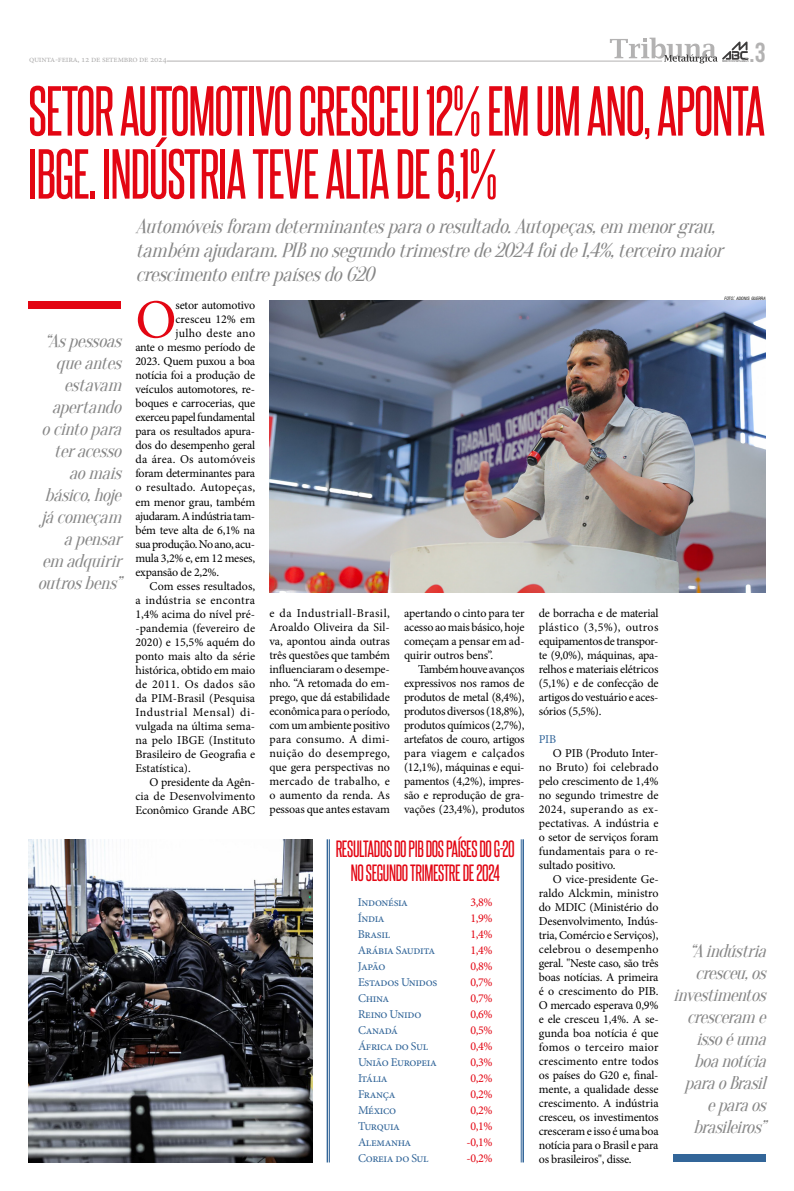
<style>
.page{position:relative;width:794px;height:1191px;background:#fff}
.page>*{position:absolute;margin:0;border:0;box-sizing:border-box;transform-origin:0 0}
.t1{font:60px/63px "Steelfish Rg";letter-spacing:-.02em;color:#e30613}
.t2{font:55.1px "Minion Pro";color:#e30613}
.t3{font:27.5px "Bebas Neue";color:#b3b2b2}
.t4{font:italic 20px/24px "Oranienbaum";color:#878787}
.t5{font:20px/24px "Steelfish Rg";letter-spacing:-.02em;color:#e30613;text-align:center}
.t6{font:italic 18px/22px "Oranienbaum";color:#878787;text-align:right}
.t7{font:12px/14px "Minion Pro";letter-spacing:-.01em;color:#000;text-align:justify}
.t8{font:12px "Minion Pro";letter-spacing:-.03em;color:#369}
.t9{font:12px "Minion Pro";color:#e30613}
.t10{font:9px "Minion Pro";letter-spacing:-.03em;color:#b3b2b2}
.t11{font:italic condensed 4.4px "Swiss 721 BT";color:#000}
.s1{font-size:6.2px}
</style>
<div class="page">
<hr style="left:167px;top:61px;width:495px;height:1px;background:#b3b2b2">
<svg style="left:610px;top:38px;width:138px;height:25px"></svg>
<div style="left:28px;top:301px;width:93px;height:8px;background:#e30613"></div>
<div style="left:673px;top:1154px;width:92px;height:8px;background:#369"></div>
<img style="left:269px;top:301px;width:496px;height:291px">
<img style="left:28px;top:839px;width:285px;height:323px">
<hr style="left:522px;top:839px;width:2px;height:323px;background:#369">
<hr style="left:521px;top:839px;width:1px;height:323px;background:#369">
<hr style="left:327px;top:839px;width:1px;height:323px;background:#369">
<hr style="left:329px;top:839px;width:1px;height:323px;background:#369">
<p class="t10" style="left:29px;top:53px;width:139px">quinta-feira, 12 de setembro de 2024</p>
<h3 class="t3" style="left:749px;top:37px;width:18px">.3</h3>
<h1 class="t1" style="left:28px;top:75px;width:738px">SETOR AUTOMOTIVO CRESCEU 12% EM UM ANO, APONTA<br>IBGE. INDÚSTRIA TEVE ALTA DE 6,1%</h1>
<h3 class="t4" style="left:135px;top:215px;width:595px">Automóveisforam determinantesparaoresultado.Autopeças,em menorgrau, também ajudaram.PIBnosegundotrimestrede2024foide1,4%,terceiromaior crescimentoentrepaísesdoG20</h3>
<h3 class="t6" style="left:37px;top:330px;width:91px">“Aspessoas queantes estavam apertando ocintopara teracesso aomais básico,hoj e jácomeçam apensar em adquirir outrosbens”</h3>
<h2 class="t2" style="left:135px;top:283px;width:43px">O</h2>
<p class="t7" style="left:175px;top:298px;width:81px">setor automotivo</p>
<p class="t7" style="left:175px;top:312px;width:81px">cresceu 12% em</p>
<p class="t7" style="left:175px;top:326px;width:81px">julho deste ano</p>
<p class="t7" style="left:135px;top:340px;width:121px">ante o mesmo período de</p>
<p class="t7" style="left:135px;top:355px;width:121px">2023. Quem puxou a boa</p>
<p class="t7" style="left:135px;top:369px;width:121px">notícia foi a produção de</p>
<p class="t7" style="left:135px;top:383px;width:121px">veículos automotores, re-</p>
<p class="t7" style="left:135px;top:397px;width:121px">boques e carrocerias, que</p>
<p class="t7" style="left:135px;top:411px;width:121px">exerceu papel fundamental</p>
<p class="t7" style="left:135px;top:425px;width:121px">para os resultados apura-</p>
<p class="t7" style="left:135px;top:439px;width:121px">dos do desempenho geral</p>
<p class="t7" style="left:135px;top:453px;width:121px">da área. Os automóveis</p>
<p class="t7" style="left:135px;top:467px;width:121px">foram determinantes para</p>
<p class="t7" style="left:135px;top:481px;width:121px">o resultado. Autopeças,</p>
<p class="t7" style="left:135px;top:495px;width:121px">em menor grau, também</p>
<p class="t7" style="left:135px;top:509px;width:121px">ajudaram. A indústria tam-</p>
<p class="t7" style="left:135px;top:523px;width:121px">bém teve alta de 6,1% na</p>
<p class="t7" style="left:135px;top:537px;width:121px">sua produção. No ano, acu-</p>
<p class="t7" style="left:135px;top:551px;width:121px">mula 3,2% e, em 12 meses,</p>
<p class="t7" style="left:135px;top:565px;width:85px">expansão de 2,2%.</p>
<p class="t7" style="left:150px;top:579px;width:107px">Com esses resultados,</p>
<p class="t7" style="left:135px;top:593px;width:121px">a indústria se encontra</p>
<p class="t7" style="left:135px;top:607px;width:121px">1,4% acima do nível pré-</p>
<p class="t7" style="left:135px;top:621px;width:121px">-pandemia (fevereiro de</p>
<p class="t7" style="left:135px;top:635px;width:121px">2020) e 15,5% aquém do</p>
<p class="t7" style="left:135px;top:649px;width:121px">ponto mais alto da série</p>
<p class="t7" style="left:135px;top:663px;width:121px">histórica, obtido em maio</p>
<p class="t7" style="left:135px;top:677px;width:121px">de 2011. Os dados são</p>
<p class="t7" style="left:135px;top:691px;width:121px">da PIM-Brasil (Pesquisa</p>
<p class="t7" style="left:135px;top:705px;width:121px">Industrial Mensal) di-</p>
<p class="t7" style="left:135px;top:719px;width:121px">vulgada na última sema-</p>
<p class="t7" style="left:135px;top:733px;width:121px">na pelo IBGE (Instituto</p>
<p class="t7" style="left:135px;top:747px;width:121px">Brasileiro de Geografia e</p>
<p class="t7" style="left:135px;top:761px;width:57px">Estatística).</p>
<p class="t7" style="left:150px;top:775px;width:107px">O presidente da Agên-</p>
<p class="t7" style="left:135px;top:789px;width:121px">cia de Desenvolvimento</p>
<p class="t7" style="left:135px;top:803px;width:121px">Econômico Grande ABC</p>
<p class="t7" style="left:269px;top:606px;width:122px">e da Industriall-Brasil, Aroaldo Oliveira da Sil&shy;va, apontou ainda outras três questões que também influenciaram o desempe&shy;nho. “A retomada do em&shy;prego, que dá estabilidade econômica para o período, com um ambiente positivo para consumo. A dimi&shy;nuição do desemprego, que gera perspectivas no mercado de trabalho, e o aumento da renda. As pessoas que antes estavam</p>
<p class="t7" style="left:404px;top:606px;width:122px">apertando o cinto para ter acesso ao mais básico, hoje começam a pensar em ad&shy;quirir outros bens”.</p>
<p class="t7" style="left:404px;top:662px;width:122px;text-indent:14px">Também houve avanços expressivos nos ramos de produtos de metal (8,4%), produtos diversos (18,8%), produtos químicos (2,7%), artefatos de couro, artigos para viagem e calçados (12,1%), máquinas e equi&shy;pamentos (4,2%), impres&shy;são e reprodução de gra&shy;vações (23,4%), produtos</p>
<h3 class="t5" style="left:336px;top:835px;width:181px">RESULTADOS DO PIB DOS PAÍSES DO G-20<br>NO SEGUNDO TRIMESTRE DE 2024</h3>
<p class="t8" style="left:358px;top:894px;width:52px">Indonésia</p>
<p class="t9" style="left:470px;top:894px;width:24px">3,8%</p>
<p class="t8" style="left:358px;top:910px;width:28px">Índia</p>
<p class="t9" style="left:470px;top:910px;width:24px">1,9%</p>
<p class="t8" style="left:358px;top:926px;width:34px">Brasil</p>
<p class="t9" style="left:470px;top:926px;width:24px">1,4%</p>
<p class="t8" style="left:358px;top:942px;width:79px">Arábia Saudita</p>
<p class="t9" style="left:470px;top:942px;width:24px">1,4%</p>
<p class="t8" style="left:358px;top:958px;width:29px">Japão</p>
<p class="t9" style="left:470px;top:958px;width:24px">0,8%</p>
<p class="t8" style="left:358px;top:974px;width:81px">Estados Unidos</p>
<p class="t9" style="left:470px;top:974px;width:24px">0,7%</p>
<p class="t8" style="left:358px;top:990px;width:33px">China</p>
<p class="t9" style="left:470px;top:990px;width:24px">0,7%</p>
<p class="t8" style="left:358px;top:1006px;width:65px">Reino Unido</p>
<p class="t9" style="left:470px;top:1006px;width:24px">0,6%</p>
<p class="t8" style="left:358px;top:1022px;width:42px">Canadá</p>
<p class="t9" style="left:470px;top:1022px;width:24px">0,5%</p>
<p class="t8" style="left:358px;top:1038px;width:72px">África do Sul</p>
<p class="t9" style="left:470px;top:1038px;width:24px">0,4%</p>
<p class="t8" style="left:358px;top:1054px;width:80px">União Europeia</p>
<p class="t9" style="left:470px;top:1054px;width:24px">0,3%</p>
<p class="t8" style="left:358px;top:1070px;width:31px">Itália</p>
<p class="t9" style="left:470px;top:1070px;width:24px">0,2%</p>
<p class="t8" style="left:358px;top:1086px;width:39px">França</p>
<p class="t9" style="left:470px;top:1086px;width:24px">0,2%</p>
<p class="t8" style="left:358px;top:1102px;width:40px">México</p>
<p class="t9" style="left:470px;top:1102px;width:24px">0,2%</p>
<p class="t8" style="left:358px;top:1118px;width:43px">Turquia</p>
<p class="t9" style="left:470px;top:1118px;width:24px">0,1%</p>
<p class="t8" style="left:358px;top:1134px;width:55px">Alemanha</p>
<p class="t9" style="left:466px;top:1134px;width:28px">-0,1%</p>
<p class="t8" style="left:358px;top:1150px;width:72px">Coreia do Sul</p>
<p class="t9" style="left:466px;top:1150px;width:28px">-0,2%</p>
<p class="t7" style="left:539px;top:606px;width:121px">de borracha e de material plástico (3,5%), outros equipamentos de transpor&shy;te (9,0%), máquinas, apa&shy;relhos e materiais elétricos (5,1%) e de confecção de artigos do vestuário e aces&shy;sórios (5,5%).</p>
<p class="t8" style="left:539px;top:731px;width:19px">PIB</p>
<p class="t7" style="left:539px;top:746px;width:121px;text-indent:14px">O PIB (Produto Inter&shy;no Bruto) foi celebrado pelo crescimento de 1,4% no segundo trimestre de 2024, superando as ex&shy;pectativas. A indústria e o setor de serviços foram fundamentais para o re&shy;sultado positivo.</p>
<p class="t7" style="left:539px;top:872px;width:121px;text-indent:14px">O vice-presidente Ge&shy;raldo Alckmin, ministro do MDIC (Ministério do Desenvolvimento, Indús&shy;tria, Comércio e Serviços), celebrou o desempenho geral. "Neste caso, são três boas notícias. A primeira é o crescimento do PIB.<br>O mercado esperava 0,9% e ele cresceu 1,4%. A se&shy;gunda boa notícia é que fomos o terceiro maior crescimento entre todos os países do G20 e, final&shy;mente, a qualidade desse crescimento. A indústria cresceu, os investimentos cresceram e isso é uma boa notícia para o Brasil e para os brasileiros", disse.</p>
<p class="t11" style="left:724px;top:296px;width:43px">FOTO<span class="s1">:</span> ADONIS GUERRA</p>
<h3 class="t6" style="left:673px;top:940px;width:100px">“Aindústria cresceu,os investimentos cresceram e issoéuma boanotícia paraoBrasil eparaos brasileiros”</h3>
</div>
